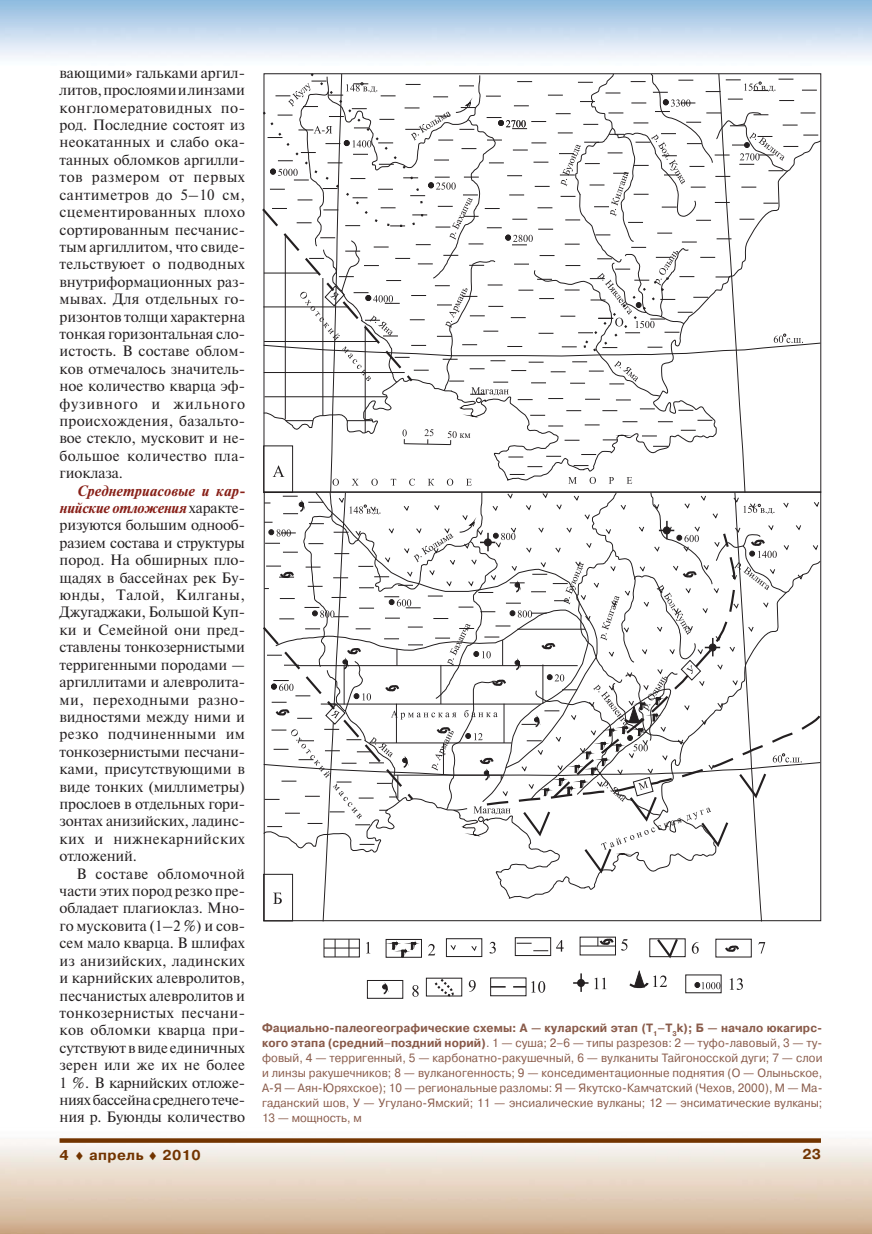
<style>
.page{position:relative;width:872px;height:1234px;background:#fff}
.page>*{position:absolute;margin:0;border:0;box-sizing:border-box;transform-origin:0 0}
.t1{font:15px/17.4px "Newton C";color:#231f20;text-align:justify}
.t2{font:700 14.25px "Pragmatica C";letter-spacing:.025em;color:#723400}
.t3{font:12px/15px "Pragmatica C";color:#895b4a;text-align:justify;scale:.95 1}
.s1{font-weight:700;font-style:italic;color:#882018}
.s2{font-weight:700}
</style>
<div class="page">
<img style="left:26px;top:1138px;width:846px;height:95px">
<svg style="left:60px;top:1138px;width:761px;height:4px;fill:#723400"></svg>
<svg style="left:262px;top:73px;width:560px;height:849px"></svg>
<hr style="left:324px;top:947px;width:35px;height:1px;background:#231f20">
<svg style="left:335px;top:938px;width:1px;height:18px"></svg>
<svg style="left:348px;top:938px;width:1px;height:18px"></svg>
<svg style="left:366px;top:942px;width:4px;height:11px"></svg>
<svg style="left:392px;top:941px;width:24px;height:17px"></svg>
<div style="left:386px;top:938px;width:36px;height:19px;border:1px solid #231f20"></div>
<svg style="left:428px;top:944px;width:7px;height:11px"></svg>
<svg style="left:450px;top:945px;width:6px;height:5px"></svg>
<svg style="left:471px;top:946px;width:6px;height:5px"></svg>
<div style="left:446px;top:938px;width:36px;height:18px;border:1px solid #231f20"></div>
<svg style="left:489px;top:941px;width:7px;height:12px"></svg>
<div style="left:515px;top:937px;width:36px;height:18px;border:1px solid #231f20"></div>
<svg style="left:516px;top:942px;width:15px;height:1px"></svg>
<svg style="left:533px;top:950px;width:15px;height:1px"></svg>
<svg style="left:556px;top:940px;width:7px;height:11px"></svg>
<hr style="left:580px;top:945px;width:35px;height:1px;background:#231f20">
<svg style="left:597px;top:936px;width:18px;height:10px"></svg>
<svg style="left:621px;top:939px;width:6px;height:11px"></svg>
<svg style="left:655px;top:940px;width:24px;height:19px"></svg>
<svg style="left:692px;top:942px;width:6px;height:11px"></svg>
<svg style="left:725px;top:945px;width:14px;height:7px"></svg>
<svg style="left:758px;top:942px;width:7px;height:11px"></svg>
<svg style="left:382px;top:982px;width:7px;height:12px"></svg>
<div style="left:367px;top:979px;width:36px;height:19px;border:1px solid #231f20"></div>
<svg style="left:412px;top:985px;width:7px;height:11px"></svg>
<svg style="left:432px;top:979px;width:23px;height:18px"></svg>
<svg style="left:469px;top:980px;width:7px;height:11px"></svg>
<svg style="left:490px;top:980px;width:55px;height:12px"></svg>
<svg style="left:573px;top:973px;width:15px;height:18px"></svg>
<svg style="left:594px;top:977px;width:11px;height:11px"></svg>
<svg style="left:629px;top:970px;width:38px;height:19px"></svg>
<svg style="left:694px;top:982px;width:25px;height:7px"></svg>
<svg style="left:729px;top:978px;width:14px;height:11px"></svg>
<p class="t1" style="left:60px;top:64px;width:187px">вающими» гальками аргил&shy;литов, прослоями и линзами конгломератовидных по&shy;род. Последние состоят из неокатанных и слабо ока&shy;танных обломков аргилли&shy;тов размером от первых сантиметров до 5–10 см, сцементированных плохо сортированным песчанис&shy;тым аргиллитом, что свиде&shy;тельствуюет о подводных внутриформационных раз&shy;мывах. Для отдельных го&shy;ризонтов толщи характерна тонкая горизонтальная сло&shy;истость. В составе облом&shy;ков отмечалось значитель&shy;ное количество кварца эф&shy;фузивного и жильного происхождения, базальто&shy;вое стекло, мусковит и не&shy;большое количество пла&shy;гиоклаза.</p>
<p class="t1" style="left:60px;top:481px;width:187px;text-indent:17px"><span class="s1">Среднетриасовые и кар&shy;нийские отложения</span> характе&shy;ризуются большим однооб&shy;разием состава и структуры пород. На обширных пло&shy;щадях в бассейнах рек Бу&shy;юнды, Талой, Килганы, Джугаджаки, Большой Куп&shy;ки и Семейной они пред&shy;ставлены тонкозернистыми терригенными породами — аргиллитами и алевролита&shy;ми, переходными разно&shy;видностями между ними и резко подчиненными им тонкозернистыми песчани&shy;ками, присутствующими в виде тонких (миллиметры) прослоев в отдельных гори&shy;зонтах анизийских, ладинс&shy;ких и нижнекарнийских отложений.</p>
<p class="t1" style="left:60px;top:864px;width:187px;text-indent:17px">В составе обломочной части этих пород резко пре&shy;обладает плагиоклаз. Мно&shy;го мусковита (1–2 %) и сов&shy;сем мало кварца. В шлифах из анизийских, ладинских и карнийских алевролитов, песчанистых алевролитов и тонкозернистых песчани&shy;ков обломки кварца при&shy;сутствуют в виде единичных зерен или же их не более 1 %. В карнийских отложе&shy;ниях бассейна среднего тече&shy;ния р. Буюнды количество</p>
<p class="t3" style="left:262px;top:1021px;width:591px"><span class="s2">Фациально-палеогеографические схемы: А — куларский этап (Т</span><sub>1</sub><span class="s2">–Т</span><sub>3</sub><span class="s2">k); Б — начало юкагирс&shy;кого этапа (средний</span>–<span class="s2">поздний норий)</span>. 1 — суша; 2–6 — типы разрезов: 2 — туфо-лавовый, 3 — ту&shy;фовый, 4 — терригенный, 5 — карбонатно-ракушечный, 6 — вулканиты Тайгоносской дуги; 7 — слои и линзы ракушечников; 8 — вулканогенность; 9 — конседиментационные поднятия (О — Олыньское, А-Я — Аян-Юряхское); 10 — региональные разломы: Я — Якутско-Камчатский (Чехов, 2000), М — Ма&shy;гаданский шов, У — Угулано-Ямский; 11 — энсиалические вулканы; 12 — энсиматические вулканы; 13 — мощность, м</p>
<p class="t2" style="left:60px;top:1146px;width:143px">4 ♦ апрель ♦ 2010</p>
<p class="t2" style="left:802px;top:1145px;width:20px">23</p>
</div>
